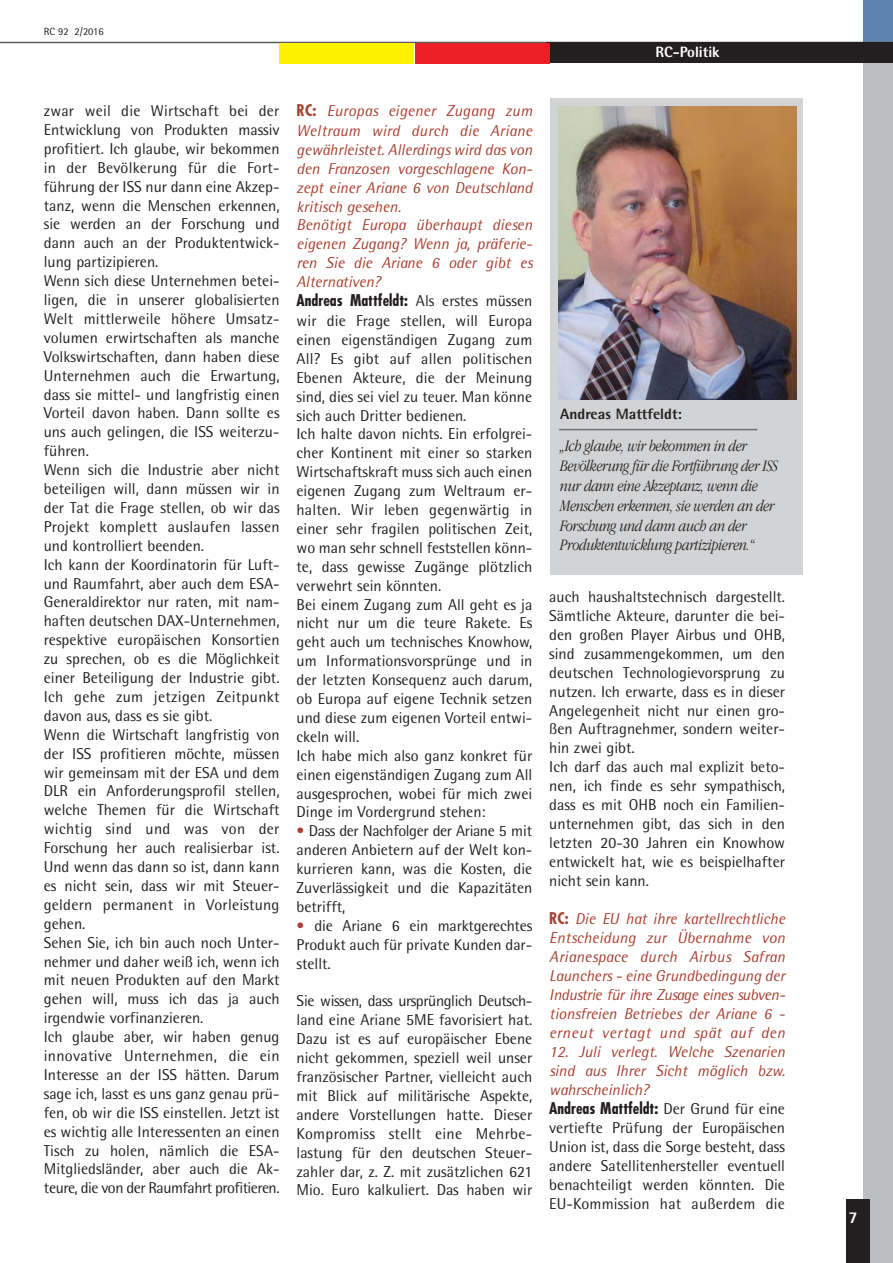
<style>
.page{position:relative;width:893px;height:1263px;background:#fff}
.page>*{position:absolute;margin:0;border:0;box-sizing:border-box;transform-origin:0 0}
.t1{font:italic 300 16.5px/19.8px "Apple Garamond";letter-spacing:-.02em;color:#231f20}
.t2{font:800 16.5px "AT Rotis Semi Sans";color:#fff}
.t3{font:15.75px/18.9px "AT Rotis Semi Sans";color:#231f20;text-align:justify}
.t4{font:italic 15.75px/19px "AT Rotis Semi Sans";color:#a74232;text-align:justify}
.t5{font:700 condensed 15.75px "Futura";color:#231f20}
.t6{font:800 15px "AT Rotis Semi Sans";color:#231f20}
.t7{font:800 15px "AT Rotis Semi Sans";color:#fff}
.t8{font:10.5px "AT Rotis Semi Sans";color:#231f20}
.s1{font-family:"Futura";font-weight:700;font-style:normal;font-stretch:condensed}
.s2{font-family:"AT Rotis Semi Sans";font-weight:400;font-stretch:normal}
.s3{color:#a74232}
</style>
<div class="page">
<div style="left:863px;top:0;width:29px;height:1263px;background:#bbbdc0"></div>
<div style="left:863px;top:0;width:29px;height:47px;background:#5d84ad"></div>
<hr style="left:0;top:42px;width:892px;height:1px;background:#58595b">
<div style="left:846px;top:1199px;width:24px;height:64px;background:#231f20"></div>
<div style="left:547px;top:42px;width:345px;height:21px;background:#231f20"></div>
<div style="left:415px;top:43px;width:135px;height:21px;background:#ed1e25"></div>
<div style="left:279px;top:43px;width:135px;height:21px;background:#fff200"></div>
<div style="left:550px;top:98px;width:253px;height:477px;background:#d1d3d4"></div>
<img style="left:559px;top:106px;width:237px;height:294px">
<hr style="left:559px;top:429px;width:198px;height:1px;background:#6d6e70">
<p class="t8" style="left:44px;top:28px;width:61px">RC 92 2/2016</p>
<p class="t7" style="left:655px;top:47px;width:66px">RC-Politik</p>
<p class="t3" style="left:44px;top:103px;width:237px;text-align:left">zwar weil die Wirtschaft bei der Entwicklung von Produkten massiv profitiert. Ich glaube, wir bekommen in der Bevölkerung für die Fort - führung der ISS nur dann eine Akzep - tanz, wenn die Menschen erkennen, sie werden an der Forschung und dann auch an der Produktent wick - lung partizipieren.<br>Wenn sich diese Unternehmen betei&shy;ligen, die in unserer globalisierten Welt mittlerweile höhere Umsatz - volumen erwirtschaften als manche Volkswirtschaften, dann haben diese Unternehmen auch die Erwartung, dass sie mittel- und langfristig einen Vorteil davon haben. Dann sollte es uns auch gelingen, die ISS weiterzu&shy;führen.<br>Wenn sich die Industrie aber nicht beteiligen will, dann müssen wir in der Tat die Frage stellen, ob wir das Projekt komplett auslaufen lassen und kontrolliert beenden.<br>Ich kann der Koordinatorin für Luft&shy;und Raumfahrt, aber auch dem ESA-Generaldirektor nur raten, mit nam&shy;haften deutschen DAX-Unternehmen, respektive europäischen Konsortien zu sprechen, ob es die Möglichkeit einer Beteiligung der Industrie gibt.<br>Ich gehe zum jetzigen Zeitpunkt davon aus, dass es sie gibt.<br>Wenn die Wirtschaft langfristig von der ISS profitieren möchte, müssen wir gemeinsam mit der ESA und dem DLR ein Anforderungsprofil stellen, welche Themen für die Wirtschaft wichtig sind und was von der Forschung her auch realisierbar ist.<br>Und wenn das dann so ist, dann kann es nicht sein, dass wir mit Steuer - geldern permanent in Vorleistung gehen.<br>Sehen Sie, ich bin auch noch Unter - nehmer und daher weiß ich, wenn ich mit neuen Produkten auf den Markt gehen will, muss ich das ja auch irgendwie vorfinanzieren.<br>Ich glaube aber, wir haben genug innovative Unternehmen, die ein Interesse an der ISS hätten. Darum sage ich, lasst es uns ganz genau prü&shy;fen, ob wir die ISS einstellen. Jetzt ist es wichtig alle Interessenten an einen Tisch zu holen, nämlich die ESA-Mitgliedsländer, aber auch die Ak - teure, die von der Raumfahrt profitieren.</p>
<p class="t4" style="left:297px;top:103px;width:238px;text-align:left"><span class="s1">RC:</span> Europas eigener Zugang zum<br>Weltraum wird durch die Ariane gewährleistet. Allerdings wird das von den Franzosen vorgeschlagene Kon - zept einer Ariane 6 von Deutschland kritisch gesehen.<br>Benötigt Europa überhaupt diesen eigenen Zugang? Wenn ja, präferie&shy;ren Sie die Ariane 6 oder gibt es<br>Alternativen?</p>
<p class="t5" style="left:297px;top:294px;width:237px">Andreas Mattfeldt: <span class="s2">Als erstes müssen</span></p>
<p class="t3" style="left:297px;top:313px;width:237px;text-align:left">wir die Frage stellen, will Europa einen eigenständigen Zugang zum All? Es gibt auf allen politischen Ebenen Akteure, die der Meinung sind, dies sei viel zu teuer. Man könne sich auch Dritter bedienen.<br>Ich halte davon nichts. Ein erfolgrei&shy;cher Kontinent mit einer so starken Wirt schaftskraft muss sich auch einen eigenen Zugang zum Weltraum er - halten. Wir leben gegenwärtig in einer sehr fragilen politischen Zeit, wo man sehr schnell feststellen könn&shy;te, dass gewisse Zugänge plötzlich verwehrt sein könnten.<br>Bei einem Zugang zum All geht es ja nicht nur um die teure Rakete. Es geht auch um technisches Knowhow, um Informationsvorsprünge und in der letzten Konsequenz auch darum, ob Europa auf eigene Technik setzen und diese zum eigenen Vorteil entwi&shy;ckeln will.<br>Ich habe mich also ganz konkret für einen eigenständigen Zugang zum All ausgesprochen, wobei für mich zwei Dinge im Vordergrund stehen:</p>
<p class="t3" style="left:297px;top:823px;width:237px"><span class="s3">•</span> Dass der Nachfolger der Ariane 5 mit anderen Anbietern auf der Welt kon&shy;kurrieren kann, was die Kosten, die Zuverlässigkeit und die Kapazi täten betrifft,</p>
<p class="t3" style="left:297px;top:918px;width:237px"><span class="s3">•</span> die Ariane 6 ein marktgerechtes Produkt auch für private Kunden dar&shy;stellt.</p>
<p class="t3" style="left:297px;top:993px;width:237px">Sie wissen, dass ursprünglich Deutsch - land eine Ariane 5ME favorisiert hat.<br>Dazu ist es auf europäischer Ebene nicht gekommen, speziell weil unser französischer Partner, vielleicht auch mit Blick auf militärische Aspekte, andere Vorstellungen hatte. Dieser Kompromiss stellt eine Mehrbe - lastung für den deutschen Steuer - zahler dar, z. Z. mit zusätzlichen 621<br>Mio. Euro kalkuliert. Das haben wir</p>
<p class="t6" style="left:560px;top:409px;width:123px">Andreas Mattfeldt:</p>
<p class="t1" style="left:560px;top:438px;width:219px">„Ich glaube, wir bekommen in der Bevölkerung für die Fortführung der ISS nur dann eine Akzeptanz, wenn die Menschen erkennen, sie werden an der Forschung und dann auch an der Produktentwicklung partizipieren.“</p>
<p class="t3" style="left:549px;top:589px;width:237px;text-align:left">auch haushaltstechnisch dargestellt.<br>Sämtliche Akteure, darunter die bei&shy;den großen Player Airbus und OHB, sind zusammengekommen, um den deutschen Technologievorsprung zu nutzen. Ich erwarte, dass es in dieser<br>Angelegenheit nicht nur einen gro&shy;ßen Auftragnehmer, sondern weiter&shy;hin zwei gibt.<br>Ich darf das auch mal explizit beto&shy;nen, ich finde es sehr sympathisch, dass es mit OHB noch ein Familien - unternehmen gibt, das sich in den letzten 20-30 Jahren ein Knowhow entwickelt hat, wie es beispielhafter nicht sein kann.</p>
<p class="t4" style="left:549px;top:910px;width:237px"><span class="s1">RC:</span> Die EU hat ihre kartellrechtliche Entscheidung zur Übernahme von Arianespace durch Airbus Safran Launchers - eine Grundbedingung der Industrie für ihre Zusage eines subven&shy;tionsfreien Betriebes der Ariane 6 - erneut vertagt und spät auf den</p>
<p class="t4" style="left:549px;top:1044px;width:237px">12. Juli verlegt. Welche Szenarien sind aus Ihrer Sicht möglich bzw. wahrscheinlich?</p>
<p class="t5" style="left:549px;top:1101px;width:237px">Andreas Mattfeldt: <span class="s2">Der Grund für eine</span></p>
<p class="t3" style="left:549px;top:1120px;width:237px">vertiefte Prüfung der Europäischen Union ist, dass die Sorge besteht, dass andere Satellitenhersteller eventuell benachteiligt werden könnten. Die EU-Kommission hat außerdem die</p>
<p class="t2" style="left:848px;top:1212px;width:11px">7</p>
</div>
